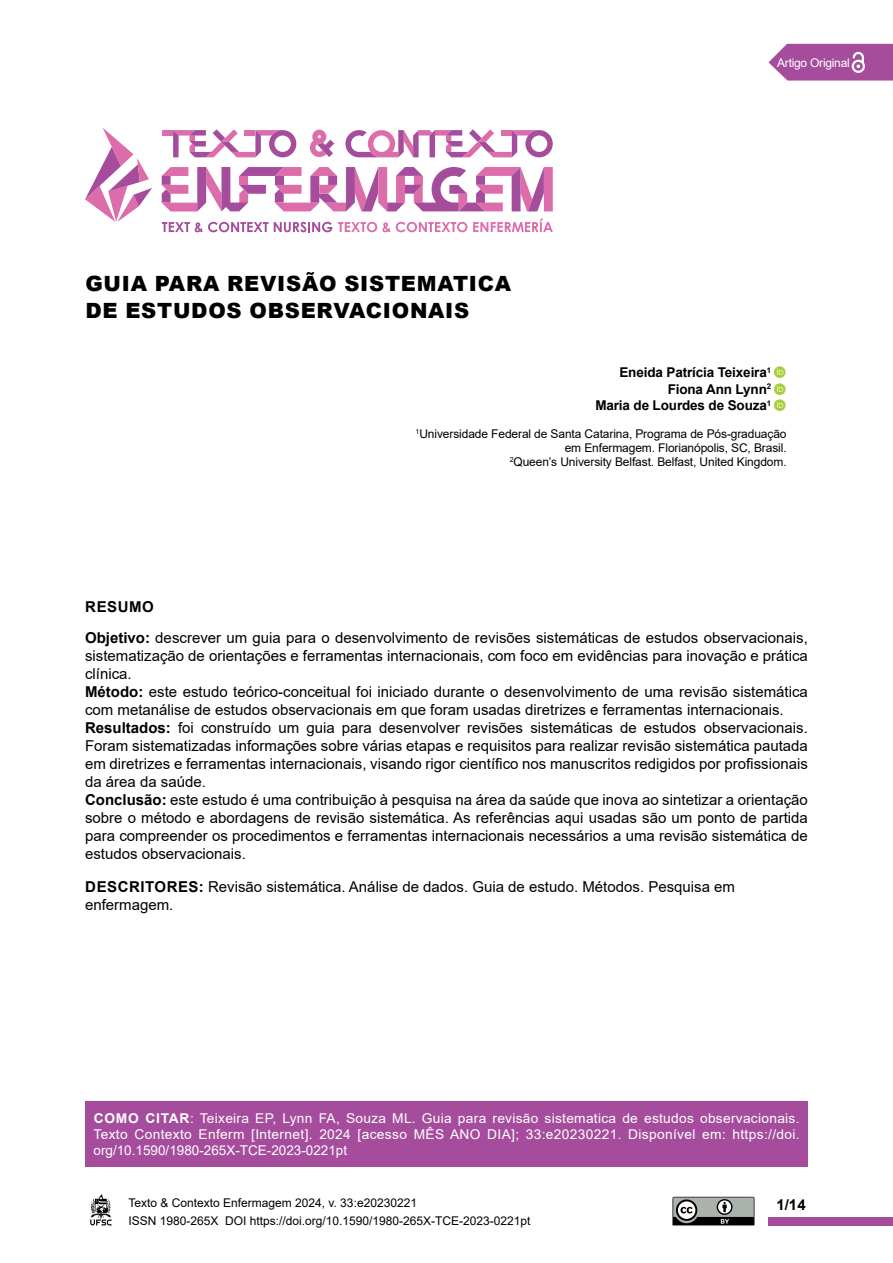
<style>
.page{position:relative;width:893px;height:1263px;background:#fff}
.page>*{position:absolute;margin:0;border:0;box-sizing:border-box;transform-origin:0 0}
.t1{font:900 21px/27px "Arial";letter-spacing:.035em;color:#000}
.t2{font:15px/18px "Arial";color:#000}
.t3{font:700 15px "Arial";color:#000}
.t4{font:13.5px/16.2px "Arial";color:#fff;text-align:justify}
.t5{font:700 13.5px/16.5px "Arial";letter-spacing:-.01em;color:#000;text-align:right}
.t6{font:12px/14.4px "Arial";letter-spacing:-.01em;color:#000}
.t7{font:12px "Arial";letter-spacing:-.02em;color:#fff}
.s1{font-weight:700}
</style>
<div class="page">
<div style="left:769px;top:1217px;width:124px;height:8px;background:#a54d9c"></div>
<svg style="left:90px;top:1194px;width:22px;height:31px"></svg>
<svg style="left:162px;top:167px;width:391px;height:45px"></svg>
<div style="left:162px;top:130px;width:11px;height:6px;background:#dd6daa"></div>
<svg style="left:173px;top:129px;width:123px;height:28px"></svg>
<svg style="left:310px;top:129px;width:243px;height:28px"></svg>
<svg style="left:162px;top:222px;width:106px;height:10px"></svg>
<svg style="left:274px;top:222px;width:58px;height:10px"></svg>
<svg style="left:338px;top:222px;width:129px;height:10px"></svg>
<svg style="left:473px;top:219px;width:80px;height:13px"></svg>
<svg style="left:85px;top:128px;width:67px;height:94px"></svg>
<svg style="left:768px;top:44px;width:125px;height:37px;background:#af61a7"></svg>
<svg style="left:672px;top:1197px;width:83px;height:29px;background:#777b78"></svg>
<div style="left:85px;top:1101px;width:723px;height:66px;background:#a54d9c"></div>
<h1 class="t1" style="left:85px;top:270px;width:427px">GUIA PARA REVISÃO SISTEMATICA<br>DE ESTUDOS OBSERVACIONAIS</h1>
<p class="t7" style="left:777px;top:54px;width:74px">Artigo Original</p>
<p class="t5" style="left:595px;top:365px;width:177px">Eneida Patrícia Teixeira<sup>1<br></sup>Fiona Ann Lynn<sup>2<br></sup>Maria de Lourdes de Souza<sup>1</sup></p>
<p class="t6" style="left:416px;top:426px;width:373px;text-align:right"><sup>1</sup>Universidade Federal de Santa Catarina, Programa de Pós-graduação em Enfermagem. Florianópolis, SC, Brasil.<br><sup>2</sup>Queen’s University Belfast. Belfast, United Kingdom.</p>
<p class="t2" style="left:85px;top:591px;width:724px;line-height:30.8px"><span class="s1">RESUMO<br>Objetivo:</span> descrever um guia para o desenvolvimento de revisões sistemáticas de estudos observacionais,</p>
<p class="t2" style="left:85px;top:646px;width:724px">sistematização de orientações e ferramentas internacionais, com foco em evidências para inovação e prática clínica.<br><span class="s1">Método:</span> este estudo teórico-conceitual foi iniciado durante o desenvolvimento de uma revisão sistemática com metanálise de estudos observacionais em que foram usadas diretrizes e ferramentas internacionais.<br><span class="s1">Resultados:</span> foi construído um guia para desenvolver revisões sistemáticas de estudos observacionais.<br>Foram sistematizadas informações sobre várias etapas e requisitos para realizar revisão sistemática pautada em diretrizes e ferramentas internacionais, visando rigor científico nos manuscritos redigidos por profissionais da área da saúde.<br><span class="s1">Conclusão:</span> este estudo é uma contribuição à pesquisa na área da saúde que inova ao sintetizar a orientação sobre o método e abordagens de revisão sistemática. As referências aqui usadas são um ponto de partida para compreender os procedimentos e ferramentas internacionais necessários a uma revisão sistemática de estudos observacionais.</p>
<p class="t2" style="left:85px;top:877px;width:651px"><span class="s1">DESCRITORES:</span> Revisão sistemática. Análise de dados. Guia de estudo. Métodos. Pesquisa em enfermagem.</p>
<p class="t4" style="left:94px;top:1110px;width:708px"><span class="s1">COMO CITAR</span>: Teixeira EP, Lynn FA, Souza ML. Guia para revisão sistematica de estudos observacionais.<br>Texto Contexto Enferm [Internet]. 2024 [acesso MÊS ANO DIA]; 33:e20230221. Disponível em: https://doi. org/10.1590/1980-265X-TCE-2023-0221pt</p>
<p class="t6" style="left:128px;top:1194px;width:404px;line-height:18px">Texto &amp; Contexto Enfermagem 2024, v. 33:e20230221<br>ISSN 1980-265X DOI https://doi.org/10.1590/1980-265X-TCE-2023-0221pt</p>
<p class="t3" style="left:776px;top:1194px;width:31px">1/14</p>
</div>
